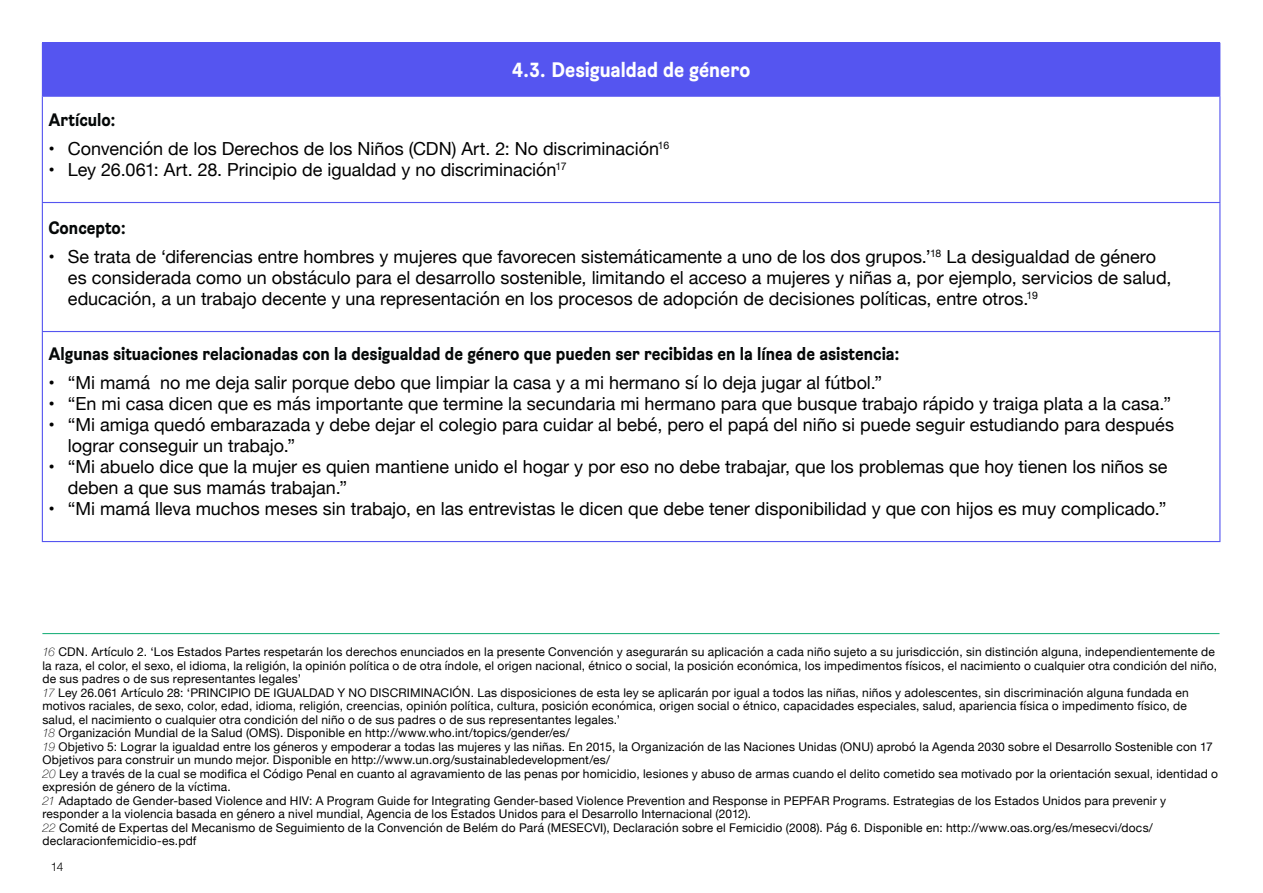
<style>
.page{position:relative;width:1263px;height:893px;background:#fff}
.page>*{position:absolute;margin:0;border:0;box-sizing:border-box;transform-origin:0 0}
.t1{font:700 21px "Brezel Grotesk";color:#fff}
.t2{font:18px/21px "Helvetica Neue";color:#000}
.t3{font:700 18px "Brezel Grotesk";color:#050808}
.t4{font:12px/13.5px "Helvetica Neue";letter-spacing:.015em;color:#000}
.t5{font:300 12px "Helvetica Neue";color:#000}
.s1{font-weight:100;font-style:italic}
</style>
<div class="page">
<hr style="left:42px;top:633px;width:1177px;height:1px;background:#0caa71">
<div style="left:42px;top:43px;width:1178px;height:53px;background:#5555f0"></div>
<svg style="left:43px;top:203px;width:1176px;height:130px"></svg>
<hr style="left:42px;top:42px;width:1178px;height:1px;background:#5555f0">
<hr style="left:1220px;top:43px;width:1px;height:53px;background:#5555f0">
<hr style="left:42px;top:96px;width:1178px;height:1px;background:#5555f0">
<hr style="left:42px;top:97px;width:1px;height:105px;background:#5555f0">
<hr style="left:1219px;top:97px;width:1px;height:105px;background:#5555f0">
<hr style="left:42px;top:202px;width:1178px;height:1px;background:#5555f0">
<hr style="left:42px;top:203px;width:1px;height:128px;background:#5555f0">
<hr style="left:1219px;top:203px;width:1px;height:128px;background:#5555f0">
<hr style="left:42px;top:331px;width:1178px;height:1px;background:#5555f0">
<hr style="left:42px;top:332px;width:1px;height:209px;background:#5555f0">
<hr style="left:1219px;top:332px;width:1px;height:209px;background:#5555f0">
<hr style="left:42px;top:541px;width:1178px;height:1px;background:#5555f0">
<h1 class="t1" style="left:512px;top:57px;width:240px">4.3. Desigualdad de género</h1>
<h2 class="t3" style="left:48px;top:108px;width:69px">Artículo:</h2>
<h2 class="t2" style="left:48px;top:139px;width:622px">• Convención de los Derechos de los Niños (CDN) Art. 2: No discriminación<sup>16</sup></h2>
<h2 class="t2" style="left:48px;top:160px;width:520px">• Ley 26.061: Art. 28. Principio de igualdad y no discriminación<sup>17</sup></h2>
<h2 class="t3" style="left:48px;top:216px;width:79px">Concepto:</h2>
<p class="t2" style="left:68px;top:247px;width:1105px;text-indent:-20px">• Se trata de ‘diferencias entre hombres y mujeres que favorecen sistemáticamente a uno de los dos grupos.’<sup>18</sup> La desigualdad de género es considerada como un obstáculo para el desarrollo sostenible, limitando el acceso a mujeres y niñas a, por ejemplo, servicios de salud, educación, a un trabajo decente y una representación en los procesos de adopción de decisiones políticas, entre otros.<sup>19</sup></p>
<h2 class="t3" style="left:48px;top:342px;width:853px">Algunas situaciones relacionadas con la desigualdad de género que pueden ser recibidas en la línea de asistencia:</h2>
<h2 class="t2" style="left:48px;top:373px;width:835px">• “Mi mamá no me deja salir porque debo que limpiar la casa y a mi hermano sí lo deja jugar al fútbol.”</h2>
<h2 class="t2" style="left:48px;top:394px;width:1124px">• “En mi casa dicen que es más importante que termine la secundaria mi hermano para que busque trabajo rápido y traiga plata a la casa.”</h2>
<h2 class="t2" style="left:68px;top:415px;width:1108px;text-indent:-19px">• “Mi amiga quedó embarazada y debe dejar el colegio para cuidar al bebé, pero el papá del niño si puede seguir estudiando para después lograr conseguir un trabajo.”</h2>
<h2 class="t2" style="left:68px;top:457px;width:1101px;text-indent:-19px">• “Mi abuelo dice que la mujer es quien mantiene unido el hogar y por eso no debe trabajar, que los problemas que hoy tienen los niños se deben a que sus mamás trabajan.”</h2>
<h2 class="t2" style="left:48px;top:499px;width:1119px">• “Mi mamá lleva muchos meses sin trabajo, en las entrevistas le dicen que debe tener disponibilidad y que con hijos es muy complicado.”</h2>
<p class="t4" style="left:42px;top:646px;width:1177px"><span class="s1">16</span> CDN. Artículo 2. ‘Los Estados Partes respetarán los derechos enunciados en la presente Convención y asegurarán su aplicación a cada niño sujeto a su jurisdicción, sin distinción alguna, independientemente de la raza, el color, el sexo, el idioma, la religión, la opinión política o de otra índole, el origen nacional, étnico o social, la posición económica, los impedimentos físicos, el nacimiento o cualquier otra condición del niño, de sus padres o de sus representantes legales’<br><span class="s1">17</span> Ley 26.061 Artículo 28: ‘PRINCIPIO DE IGUALDAD Y NO DISCRIMINACIÓN. Las disposiciones de esta ley se aplicarán por igual a todos las niñas, niños y adolescentes, sin discriminación alguna fundada en motivos raciales, de sexo, color, edad, idioma, religión, creencias, opinión política, cultura, posición económica, origen social o étnico, capacidades especiales, salud, apariencia física o impedimento físico, de salud, el nacimiento o cualquier otra condición del niño o de sus padres o de sus representantes legales.’<br><span class="s1">18</span> Organización Mundial de la Salud (OMS). Disponible en http://www.who.int/topics/gender/es/<br><span class="s1">19</span> Objetivo 5: Lograr la igualdad entre los géneros y empoderar a todas las mujeres y las niñas. En 2015, la Organización de las Naciones Unidas (ONU) aprobó la Agenda 2030 sobre el Desarrollo Sostenible con 17<br>Objetivos para construir un mundo mejor. Disponible en http://www.un.org/sustainabledevelopment/es/<br><span class="s1">20</span> Ley a través de la cual se modifica el Código Penal en cuanto al agravamiento de las penas por homicidio, lesiones y abuso de armas cuando el delito cometido sea motivado por la orientación sexual, identidad o expresión de género de la víctima.<br><span class="s1">21</span> Adaptado de Gender-based Violence and HIV: A Program Guide for Integrating Gender-based Violence Prevention and Response in PEPFAR Programs. Estrategias de los Estados Unidos para prevenir y responder a la violencia basada en género a nivel mundial, Agencia de los Estados Unidos para el Desarrollo Internacional (2012).<br><span class="s1">22</span> Comité de Expertas del Mecanismo de Seguimiento de la Convención de Belém do Pará (MESECVI), Declaración sobre el Femicidio (2008). Pág 6. Disponible en: http://www.oas.org/es/mesecvi/docs/ declaracionfemicidio-es.pdf</p>
<p class="t5" style="left:51px;top:857px;width:14px">14</p>
</div>
